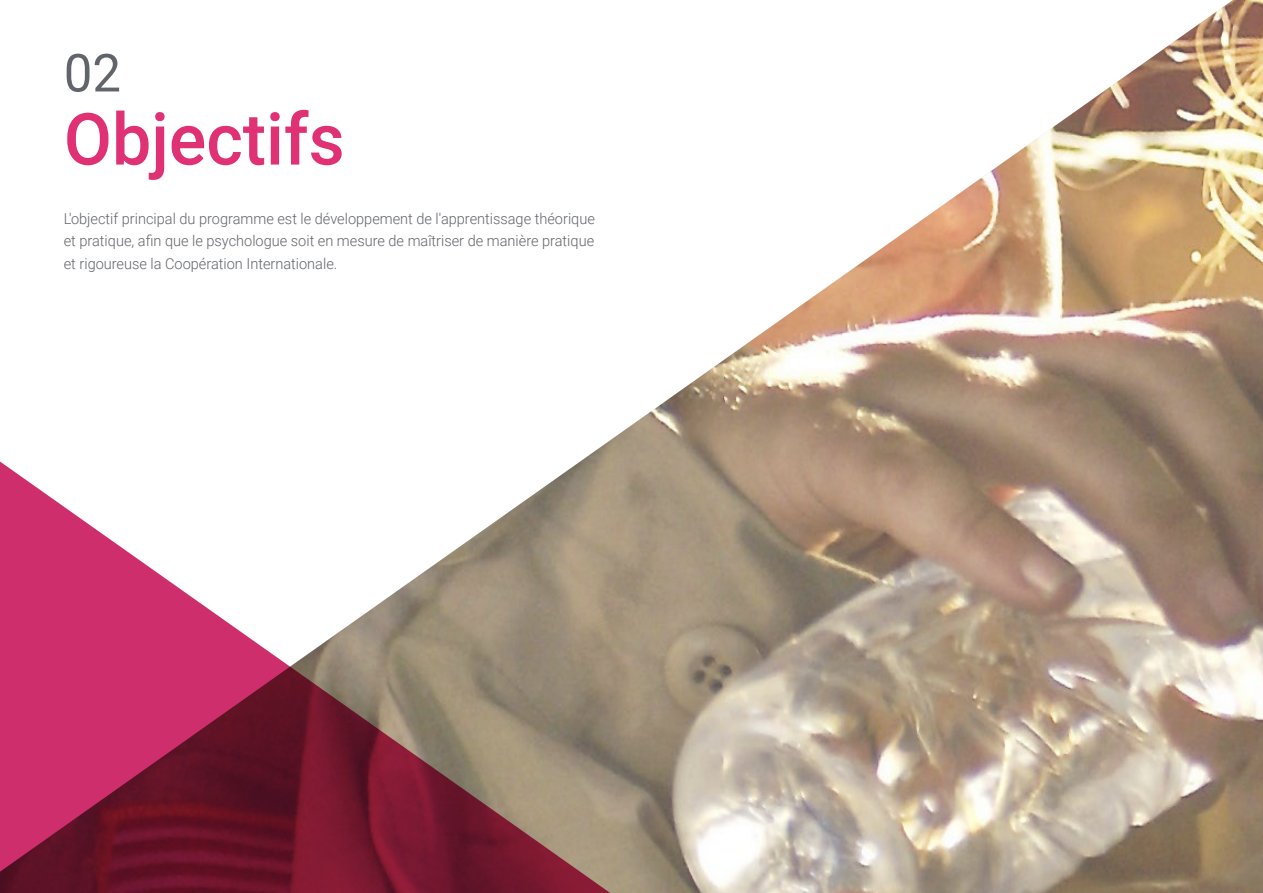
<style>
.page{position:relative;width:1263px;height:893px;background:#fff}
.page>*{position:absolute;margin:0;border:0;box-sizing:border-box;transform-origin:0 0}
.t1{font:500 72px "Roboto";color:#df3174}
.t2{font:52.5px "Roboto";color:#61646a}
.t3{font:300 15px/22.5px "Roboto";color:#61646a;text-align:justify}
</style>
<div class="page">
<img style="left:602px;top:0;width:661px;height:893px">
<svg style="left:0;top:446px;width:640px;height:447px"></svg>
<h2 class="t2" style="left:64px;top:36px;width:59px">02</h2>
<h1 class="t1" style="left:64px;top:89px;width:282px">Objectifs</h1>
<p class="t3" style="left:64px;top:207px;width:533px">L'objectif principal du programme est le développement de l'apprentissage théorique et pratique, afin que le psychologue soit en mesure de maîtriser de manière pratique et rigoureuse la Coopération Internationale.</p>
</div>
